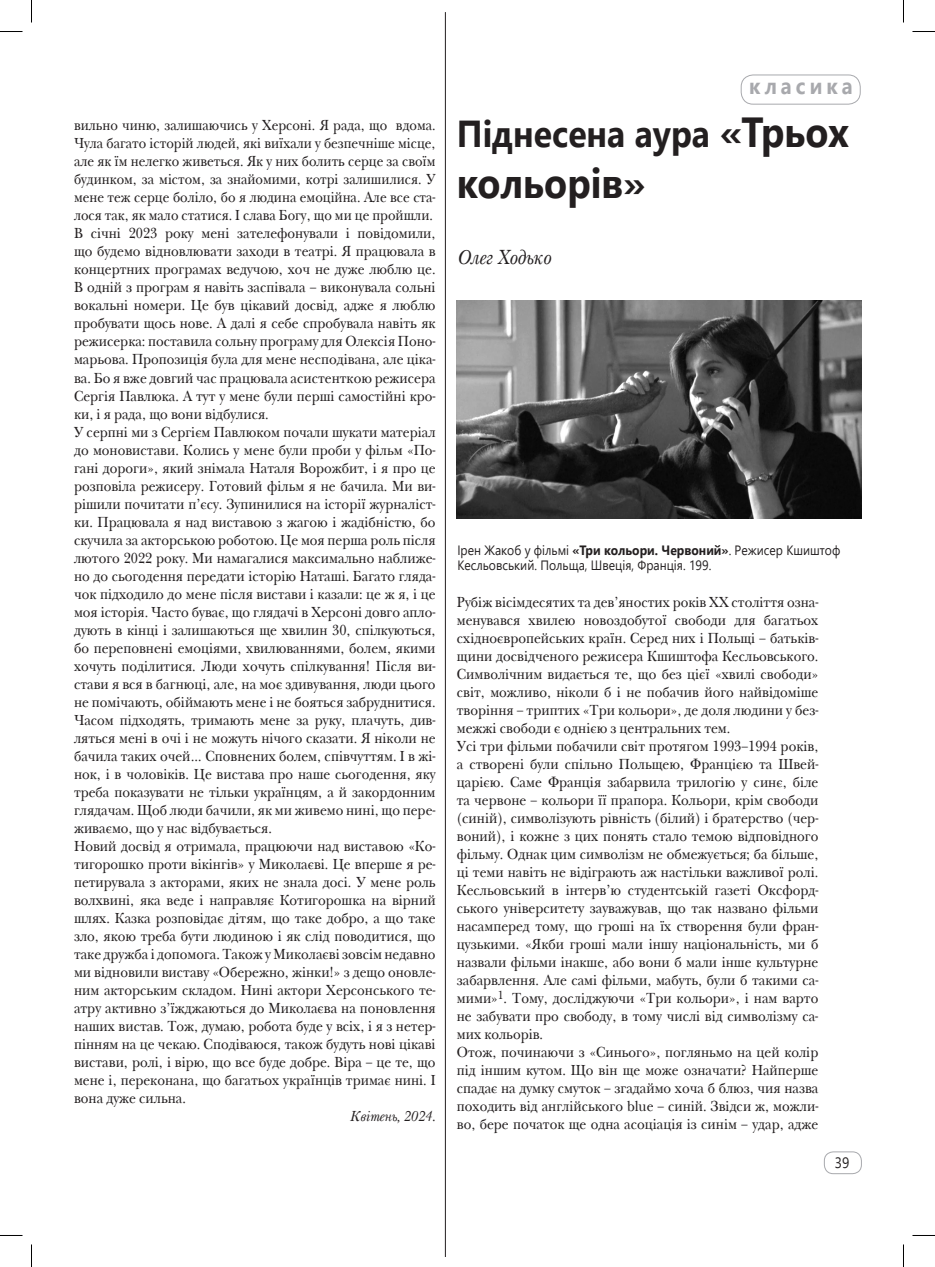
<style>
.page{position:relative;width:935px;height:1267px;background:#fff}
.page>*{position:absolute;margin:0;border:0;box-sizing:border-box;transform-origin:0 0}
.t1{font:700 42px "Segoe UI";color:#231f20;scale:.9 1}
.t2{font:700 37.5px "Segoe UI";color:#231f20;scale:.9 1}
.t3{font:700 22.5px "Segoe UI";letter-spacing:.2em;color:#a8a9ad;scale:.9 1}
.t4{font:italic 21px "New Baskerville CTT";color:#231f20;scale:.9 1}
.t5{font:15px/18px "New Baskerville CTT";color:#231f20;scale:.88 1}
.t6{font:15px/18px "New Baskerville CTT";color:#231f20;scale:.9 1}
.t7{font:italic 15px "New Baskerville CTT";color:#231f20;scale:.9 1}
.t8{font:15px "Segoe UI";color:#231f20;scale:.9 1}
.t9{font:13.5px/15px "Segoe UI";color:#231f20;scale:.9 1}
.s1{font-size:42px}
.s2{font-weight:700}
</style>
<div class="page">
<div style="left:824px;top:1151px;width:37px;height:22px;border:1px solid #a8a9ad;border-radius:9px"></div>
<img style="left:456px;top:300px;width:405px;height:218px">
<hr style="left:445px;top:12px;width:1px;height:1244px;background:#231f20">
<div style="left:741px;top:75px;width:119px;height:29px;border:1px solid #a8a9ad;border-radius:12px"></div>
<svg style="left:0;top:31px;width:22px;height:1px"></svg>
<svg style="left:912px;top:31px;width:23px;height:1px"></svg>
<svg style="left:0;top:1235px;width:22px;height:1px"></svg>
<svg style="left:912px;top:1235px;width:23px;height:1px"></svg>
<svg style="left:31px;top:0;width:1px;height:23px"></svg>
<svg style="left:31px;top:1244px;width:1px;height:22px"></svg>
<svg style="left:903px;top:0;width:1px;height:23px"></svg>
<svg style="left:903px;top:1244px;width:1px;height:22px"></svg>
<p class="t5" style="left:74px;top:117px;width:412px">вильно чиню, залишаючись у Херсоні. Я рада, що вдома.<br>Чула багато історій людей, які виїхали у безпечніше місце, але як їм нелегко живеться. Як у них болить серце за своїм будинком, за містом, за знайомими, котрі залишилися. У мене теж серце боліло, бо я людина емоційна. Але все ста&shy;лося так, як мало статися. І слава Богу, що ми це пройшли.<br>В січні 2023 року мені зателефонували і повідомили, що будемо відновлювати заходи в театрі. Я працювала в концертних програмах ведучою, хоч не дуже люблю це.<br>В одній з програм я навіть заспівала – виконувала сольні вокальні номери. Це був цікавий досвід, адже я люблю пробувати щось нове. А далі я себе спробувала навіть як режисерка: поставила сольну програму для Олексія Поно&shy;марьова. Пропозиція була для мене несподівана, але ціка&shy;ва. Бо я вже довгий час працювала асистенткою режисера Сергія Павлюка. А тут у мене були перші самостійні кро&shy;ки, і я рада, що вони відбулися.<br>У серпні ми з Сергієм Павлюком почали шукати матеріал до моновистави. Колись у мене були проби у фільм «По&shy;гані дороги», який знімала Наталя Ворожбит, і я про це розповіла режисеру. Готовий фільм я не бачила. Ми ви&shy;рішили почитати п’єсу. Зупинилися на історії журналіст&shy;ки. Працювала я над виставою з жагою і жадібністю, бо скучила за акторською роботою. Це моя перша роль після лютого 2022 року. Ми намагалися максимально наближе&shy;но до сьогодення передати історію Наташі. Багато гляда&shy;чок підходило до мене після вистави і казали: це ж я, і це моя історія. Часто буває, що глядачі в Херсоні довго апло&shy;дують в кінці і залишаються ще хвилин 30, спілкуються, бо переповнені емоціями, хвилюваннями, болем, якими хочуть поділитися. Люди хочуть спілкування! Після ви&shy;стави я вся в багнюці, але, на моє здивування, люди цього не помічають, обіймають мене і не бояться забруднитися.<br>Часом підходять, тримають мене за руку, плачуть, див&shy;ляться мені в очі і не можуть нічого сказати. Я ніколи не бачила таких очей… Сповнених болем, співчуттям. І в жі&shy;нок, і в чоловіків. Це вистава про наше сьогодення, яку треба показувати не тільки українцям, а й закордонним глядачам. Щоб люди бачили, як ми живемо нині, що пере&shy;живаємо, що у нас відбувається.<br>Новий досвід я отримала, працюючи над виставою «Ко&shy;тигорошко проти вікінгів» у Миколаєві. Це вперше я ре&shy;петирувала з акторами, яких не знала досі. У мене роль волхвині, яка веде і направляє Котигорошка на вірний шлях. Казка розповідає дітям, що таке добро, а що таке зло, якою треба бути людиною і як слід поводитися, що таке дружба і допомога. Також у Миколаєві зовсім недавно ми відновили виставу «Обережно, жінки!» з дещо оновле&shy;ним акторським складом. Нині актори Херсонського те&shy;атру активно з’їжджаються до Миколаєва на поновлення наших вистав. Тож, думаю, робота буде у всіх, і я з нетер&shy;пінням на це чекаю. Сподіваюся, також будуть нові цікаві вистави, ролі, і вірю, що все буде добре. Віра – це те, що мене і, переконана, що багатьох українців тримає нині. І вона дуже сильна.</p>
<p class="t7" style="left:350px;top:1107px;width:97px">Квітень, 2024.</p>
<h3 class="t3" style="left:749px;top:65px;width:117px">класика</h3>
<h2 class="t2" style="left:457px;top:98px;width:437px">Піднесена аура <span class="s1">«Трьох</span></h2>
<h1 class="t1" style="left:457px;top:144px;width:211px">кольорів»</h1>
<h3 class="t4" style="left:457px;top:245px;width:105px">Олег Ходько</h3>
<p class="t9" style="left:457px;top:542px;width:427px">Ірен Жакоб у фільмі <span class="s2">«Три кольори. Червоний»</span>. Режисер Кшиштоф<br>Кесльовський. Польща, Швеція, Франція. 199.</p>
<p class="t6" style="left:457px;top:593px;width:403px">Рубіж вісімдесятих та дев’яностих років ХХ століття озна&shy;менувався хвилею новоздобутої свободи для багатьох східноєвропейських країн. Серед них і Польщі – батьків&shy;щини досвідченого режисера Кшиштофа Кесльовського.<br>Символічним видається те, що без цієї «хвилі свободи» світ, можливо, ніколи б і не побачив його найвідоміше творіння – триптих «Три кольори», де доля людини у без&shy;межжі свободи є однією з центральних тем.<br>Усі три фільми побачили світ протягом 1993–1994 років, а створені були спільно Польщею, Францією та Швей&shy;царією. Саме Франція забарвила трилогію у синє, біле та червоне – кольори її прапора. Кольори, крім свободи (синій), символізують рівність (білий) і братерство (чер&shy;воний), і кожне з цих понять стало темою відповідного фільму. Однак цим символізм не обмежується; ба більше, ці теми навіть не відіграють аж настільки важливої ролі.<br>Кесльовський в інтерв’ю студентській газеті Оксфорд&shy;ського університету зауважував, що так названо фільми насамперед тому, що гроші на їх створення були фран&shy;цузькими. «Якби гроші мали іншу національність, ми б назвали фільми інакше, або вони б мали інше культурне забарвлення. Але самі фільми, мабуть, були б такими са&shy;мими»<sup>1</sup>. Тому, досліджуючи «Три кольори», і нам варто не забувати про свободу, в тому числі від символізму са&shy;мих кольорів.<br>Отож, починаючи з «Синього», погляньмо на цей колір під іншим кутом. Що він ще може означати? Найперше спадає на думку смуток – згадаймо хоча б блюз, чия назва походить від англійського blue – синій. Звідси ж, можли&shy;во, бере початок ще одна асоціація із синім – удар, адже</p>
<p class="t8" style="left:835px;top:1148px;width:18px">39</p>
</div>
